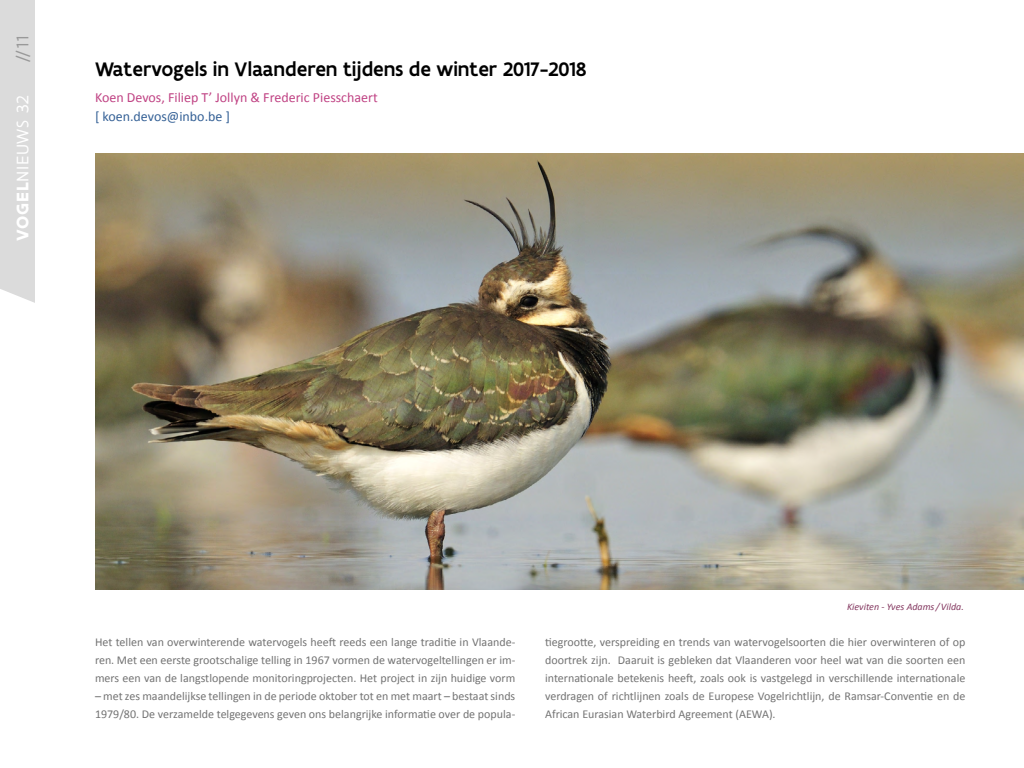
<style>
.page{position:relative;width:1024px;height:768px;background:#fff}
.page>*{position:absolute;margin:0;border:0;box-sizing:border-box;transform-origin:0 0}
.TITEL_ARTIKEL{font:500 21px "Flanders Art Sans";letter-spacing:-.005em;color:#000}
.t1{font:18px "Flanders Art Sans";letter-spacing:.05em;color:#fff}
.t2{font:18px "Flanders Art Sans";color:#999}
.auteur{font:14px "Calibri";color:#c04384}
.auteur-2{font:14px "Calibri";color:#356196}
.intro{font:12px/18px "Calibri";color:#737373;text-align:justify}
.ondertekst{font:italic 10px "Calibri";color:#843860}
.s1{font-weight:700}
</style>
<div class="page">
<div style="left:0;top:0;width:35px;height:303px;background:#dbdbdb"></div>
<img style="left:95px;top:153px;width:929px;height:437px">
<h2 class="t2" style="left:12px;top:63px;width:28px;rotate:-90deg">// 11</h2>
<h2 class="t1" style="left:12px;top:241px;width:147px;rotate:-90deg"><span class="s1">VOGEL</span>NIEUWS 32</h2>
<p class="TITEL_ARTIKEL" style="left:95px;top:56px;width:493px">Watervogels in Vlaanderen tijdens de winter 2017-2018</p>
<p class="auteur" style="left:95px;top:88px;width:284px">Koen Devos, Filiep T’ Jollyn &amp; Frederic Piesschaert</p>
<p class="auteur-2" style="left:95px;top:107px;width:136px">[ koen.devos@inbo.be ]</p>
<p class="intro" style="left:95px;top:633px;width:422px">Het tellen van overwinterende watervogels heeft reeds een lange traditie in Vlaande&shy;ren. Met een eerste grootschalige telling in 1967 vormen de watervogeltellingen er im&shy;mers een van de langstlopende monitoringprojecten. Het project in zijn huidige vorm</p>
<p class="intro" style="left:95px;top:687px;width:422px">– met zes maandelijkse tellingen in de periode oktober tot en met maart – bestaat sinds<br>1979/80. De verzamelde telgegevens geven ons belangrijke informatie over de popula-</p>
<p class="ondertekst" style="left:847px;top:600px;width:118px">Kieviten - Yves Adams / Vilda.</p>
<p class="intro" style="left:545px;top:633px;width:422px">tiegrootte, verspreiding en trends van watervogelsoorten die hier overwinteren of op doortrek zijn. Daaruit is gebleken dat Vlaanderen voor heel wat van die soorten een internationale betekenis heeft, zoals ook is vastgelegd in verschillende internationale verdragen of richtlijnen zoals de Europese Vogelrichtlijn, de Ramsar-Conventie en de African Eurasian Waterbird Agreement (AEWA).</p>
</div>
